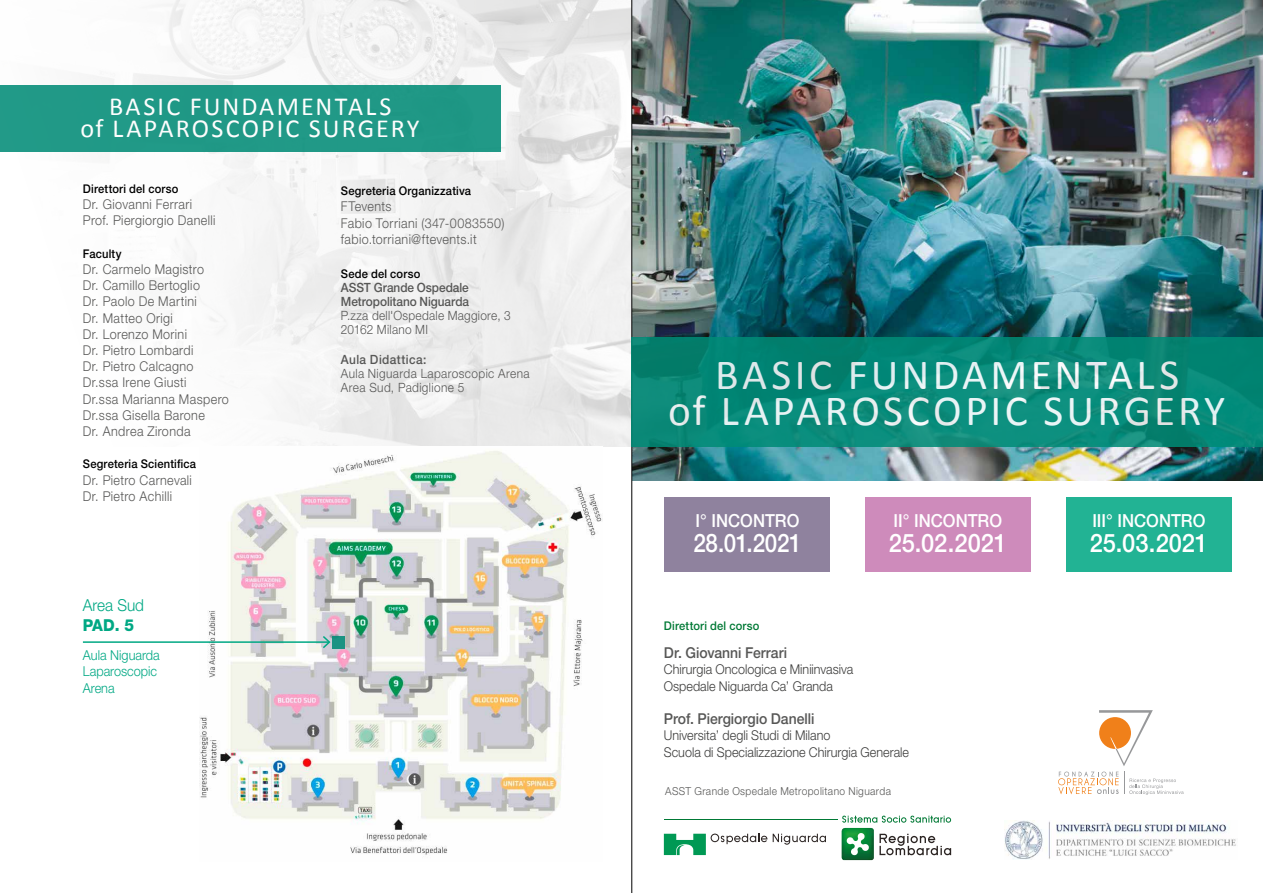
<style>
.page{position:relative;width:1263px;height:893px;background:#fff}
.page>*{position:absolute;margin:0;border:0;box-sizing:border-box;transform-origin:0 0}
.t1{font:43.2px/36px "Calibri";letter-spacing:.075em;color:#fff;text-align:center}
.t2{font:26.1px/21.8px "Calibri";letter-spacing:.08em;color:#fff;text-align:center}
.t3{font:500 25.5px "Helvetica Neue LT Std";letter-spacing:-.01em;color:#fff;scale:.93 1}
.t4{font:500 25.5px "Helvetica Neue LT Std";letter-spacing:-.01em;color:#fff;scale:.88 1}
.t5{font:500 18px "Helvetica Neue LT Std";color:#fff;scale:.93 1}
.t6{font:300 16.5px "Helvetica Neue LT Std";color:#00a884;scale:.93 1}
.t7{font:800 16.5px "Helvetica Neue LT Std";color:#00a884;scale:.93 1}
.t8{font:500 15px "Helvetica Neue LT Std";color:#575756;scale:.93 1}
.t9{font:300 13.65px/16.4px "Helvetica Neue LT Std";color:#00a884;scale:.93 1}
.t10{font:300 13.5px/16.2px "Helvetica Neue LT Std";letter-spacing:.03em;color:#575756;scale:.93 1}
.t11{font:300 13.5px/16.5px "Helvetica Neue LT Std";color:#3c3c3b;scale:.93 1}
.t12{font:300 12.75px/14px "Helvetica Neue LT Std";letter-spacing:.025em;color:#575756;scale:.93 1}
.t13{font:500 12.75px/14px "Helvetica Neue LT Std";letter-spacing:-.005em;color:#575756;scale:.93 1}
.t14{font:500 12.75px "Helvetica Neue LT Std";letter-spacing:.035em;color:#575756;scale:.93 1}
.t15{font:500 12px "Helvetica Neue LT Std";letter-spacing:.015em;color:#000;scale:.93 1}
.t16{font:500 12px "Helvetica Neue LT Std";letter-spacing:.015em;color:#007935;scale:.93 1}
.t17{font:300 10.95px "Helvetica Neue LT Std";letter-spacing:.04em;color:#575756;scale:.93 1}
</style>
<div class="page">
<img style="left:0;top:0;width:631px;height:446px">
<img style="left:199px;top:451px;width:403px;height:404px">
<img style="left:632px;top:0;width:631px;height:481px">
<svg style="left:1099px;top:710px;width:54px;height:56px"></svg>
<svg style="left:1124px;top:772px;width:59px;height:23px"></svg>
<svg style="left:1058px;top:772px;width:60px;height:22px"></svg>
<svg style="left:773px;top:834px;width:53px;height:11px"></svg>
<svg style="left:879px;top:834px;width:72px;height:21px"></svg>
<svg style="left:842px;top:816px;width:109px;height:7px"></svg>
<hr style="left:664px;top:818px;width:173px;height:1px;background:#007935">
<svg style="left:664px;top:834px;width:103px;height:21px"></svg>
<img style="left:842px;top:828px;width:32px;height:32px">
<svg style="left:846px;top:832px;width:23px;height:24px"></svg>
<hr style="left:631px;top:0;width:1px;height:893px;background:#000">
<div style="left:0;top:85px;width:501px;height:66px;background:#219987"></div>
<img style="left:1004px;top:821px;width:232px;height:38px">
<hr style="left:83px;top:641px;width:246px;height:2px;background:#00a884">
<svg style="left:321px;top:634px;width:11px;height:16px"></svg>
<div style="left:332px;top:636px;width:13px;height:12px;background:#1b9383"></div>
<svg style="left:631px;top:337px;width:632px;height:109px;background:#078877"></svg>
<div style="left:664px;top:497px;width:166px;height:75px;background:#8f829e"></div>
<div style="left:865px;top:497px;width:166px;height:75px;background:#ce8bbb"></div>
<div style="left:1066px;top:497px;width:166px;height:75px;background:#22b394"></div>
<h2 class="t2" style="left:81px;top:96px;width:340px">BASIC FUNDAMENTALS<br>of LAPAROSCOPIC SURGERY</h2>
<p class="t15" style="left:83px;top:182px;width:104px">Direttori del corso</p>
<p class="t10" style="left:83px;top:196px;width:144px">Dr. Giovanni Ferrari<br>Prof. Piergiorgio Danelli</p>
<p class="t15" style="left:83px;top:246px;width:43px">Faculty</p>
<p class="t10" style="left:83px;top:261px;width:158px">Dr. Carmelo Magistro<br>Dr. Camillo Bertoglio<br>Dr. Paolo De Martini<br>Dr. Matteo Origi<br>Dr. Lorenzo Morini<br>Dr. Pietro Lombardi<br>Dr. Pietro Calcagno<br>Dr.ssa Irene Giusti<br>Dr.ssa Marianna Maspero<br>Dr.ssa Gisella Barone<br>Dr. Andrea Zironda</p>
<p class="t15" style="left:83px;top:457px;width:123px">Segreteria Scientifica</p>
<p class="t10" style="left:83px;top:471px;width:119px">Dr. Pietro Carnevali<br>Dr. Pietro Achilli</p>
<p class="t6" style="left:83px;top:595px;width:67px">Area Sud</p>
<p class="t9" style="left:83px;top:647px;width:84px">Aula Niguarda<br>Laparoscopic<br>Arena</p>
<p class="t7" style="left:83px;top:616px;width:57px">PAD. 5</p>
<p class="t15" style="left:341px;top:184px;width:142px">Segreteria Organizzativa</p>
<p class="t10" style="left:341px;top:198px;width:177px">FTevents<br>Fabio Torriani (347-0083550) fabio.torriani@ftevents.it</p>
<p class="t15" style="left:341px;top:266px;width:87px">Sede del corso</p>
<p class="t13" style="left:341px;top:280px;width:139px">ASST Grande Ospedale<br>Metropolitano Niguarda</p>
<p class="t12" style="left:341px;top:308px;width:184px">P.zza dell'Ospedale Maggiore, 3<br>20162 Milano MI</p>
<p class="t14" style="left:341px;top:352px;width:93px">Aula Didattica:</p>
<p class="t12" style="left:341px;top:366px;width:204px">Aula Niguarda Laparoscopic Arena<br>Area Sud, Padiglione 5</p>
<h1 class="t1" style="left:668px;top:356px;width:558px">BASIC FUNDAMENTALS<br>of LAPAROSCOPIC SURGERY</h1>
<h3 class="t5" style="left:695px;top:509px;width:113px">I° INCONTRO</h3>
<h3 class="t4" style="left:693px;top:528px;width:124px">28.01.2021</h3>
<h3 class="t5" style="left:893px;top:509px;width:118px">II° INCONTRO</h3>
<h3 class="t3" style="left:889px;top:528px;width:129px">25.02.2021</h3>
<p class="t16" style="left:664px;top:619px;width:104px">Direttori del corso</p>
<p class="t8" style="left:664px;top:643px;width:134px">Dr. Giovanni Ferrari</p>
<p class="t11" style="left:664px;top:661px;width:205px">Chirurgia Oncologica e Miniinvasiva<br>Ospedale Niguarda Ca’ Granda</p>
<p class="t8" style="left:664px;top:709px;width:163px">Prof. Piergiorgio Danelli</p>
<p class="t11" style="left:664px;top:727px;width:265px">Universita’ degli Studi di Milano<br>Scuola di Specializzazione Chirurgia Generale</p>
<p class="t17" style="left:665px;top:784px;width:244px">ASST Grande Ospedale Metropolitano Niguarda</p>
<h3 class="t5" style="left:1092px;top:509px;width:123px">III° INCONTRO</h3>
<h3 class="t3" style="left:1090px;top:528px;width:129px">25.03.2021</h3>
</div>
